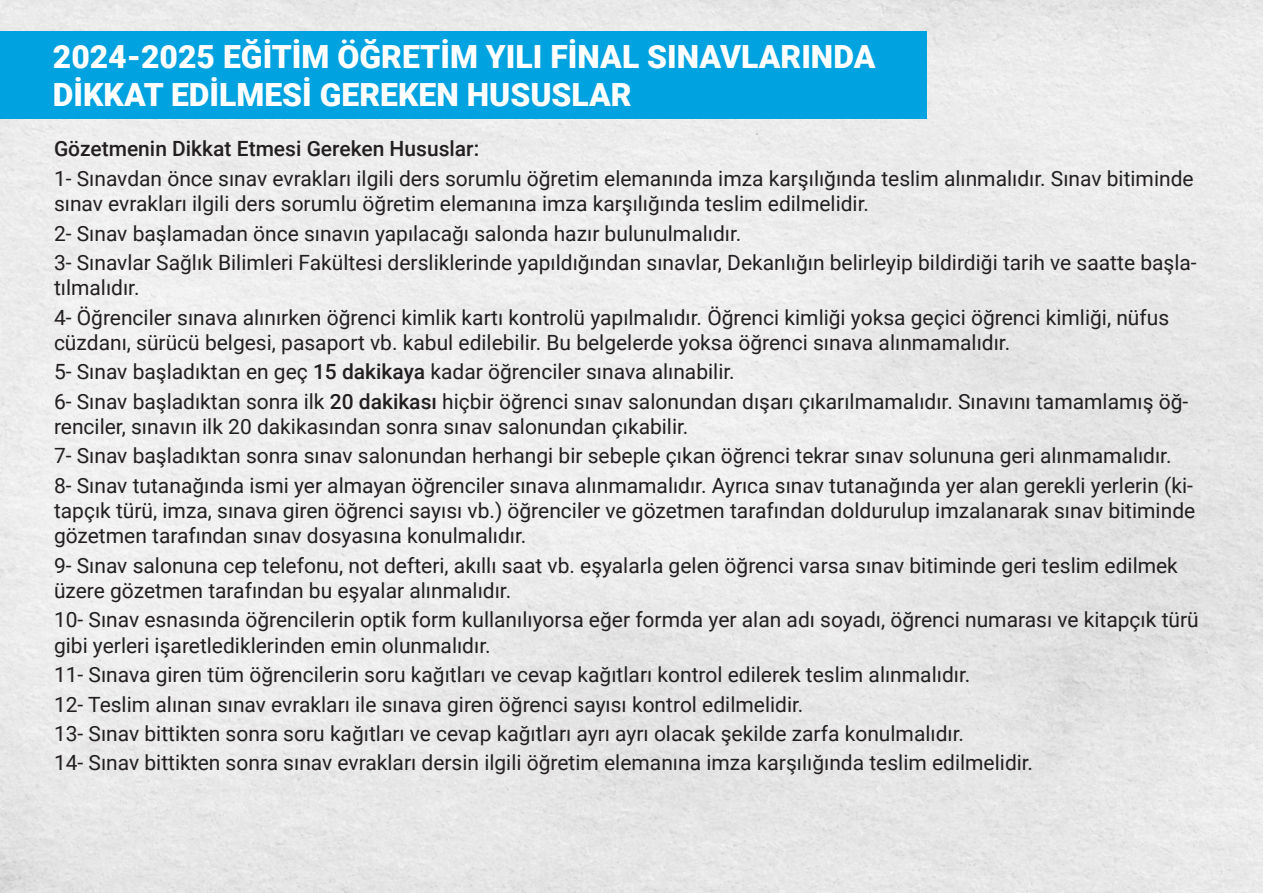
<style>
.page{position:relative;width:1263px;height:893px;background:#fff}
.page>*{position:absolute;margin:0;border:0;box-sizing:border-box;transform-origin:0 0}
.t1{font:900 31.95px/38.2px "Roboto";color:#fff}
.t2{font:21px/25.2px "Roboto";color:#231f20}
.t3{font:500 21px "Roboto";color:#231f20}
.s1{font-weight:500}
</style>
<div class="page">
<img style="left:0;top:0;width:1263px;height:893px">
<div style="left:0;top:31px;width:926px;height:87px;background:#00a2df"></div>
<p class="t1" style="left:53px;top:36px;width:824px">2024-2025 EĞİTİM ÖĞRETİM YILI FİNAL SINAVLARINDA<br>DİKKAT EDİLMESİ GEREKEN HUSUSLAR</p>
<p class="t3" style="left:54px;top:134px;width:427px">Gözetmenin Dikkat Etmesi Gereken Hususlar:</p>
<p class="t2" style="left:54px;top:165px;width:1141px">1- Sınavdan önce sınav evrakları ilgili ders sorumlu öğretim elemanında imza karşılığında teslim alınmalıdır. Sınav bitiminde sınav evrakları ilgili ders sorumlu öğretim elemanına imza karşılığında teslim edilmelidir.</p>
<p class="t2" style="left:54px;top:220px;width:689px">2- Sınav başlamadan önce sınavın yapılacağı salonda hazır bulunulmalıdır.</p>
<p class="t2" style="left:54px;top:249px;width:1144px">3- Sınavlar Sağlık Bilimleri Fakültesi dersliklerinde yapıldığından sınavlar, Dekanlığın belirleyip bildirdiği tarih ve saatte başla&shy;tılmalıdır.</p>
<p class="t2" style="left:54px;top:304px;width:1117px">4- Öğrenciler sınava alınırken öğrenci kimlik kartı kontrolü yapılmalıdır. Öğrenci kimliği yoksa geçici öğrenci kimliği, nüfus cüzdanı, sürücü belgesi, pasaport vb. kabul edilebilir. Bu belgelerde yoksa öğrenci sınava alınmamalıdır.</p>
<p class="t2" style="left:54px;top:358px;width:682px">5- Sınav başladıktan en geç <span class="s1">15 dakikaya</span> kadar öğrenciler sınava alınabilir.</p>
<p class="t2" style="left:54px;top:388px;width:1136px">6- Sınav başladıktan sonra ilk <span class="s1">20 dakikası</span> hiçbir öğrenci sınav salonundan dışarı çıkarılmamalıdır. Sınavını tamamlamış öğ&shy;renciler, sınavın ilk 20 dakikasından sonra sınav salonundan çıkabilir.</p>
<p class="t2" style="left:54px;top:443px;width:1119px">7- Sınav başladıktan sonra sınav salonundan herhangi bir sebeple çıkan öğrenci tekrar sınav solununa geri alınmamalıdır.</p>
<p class="t2" style="left:54px;top:472px;width:1143px;text-align:justify">8- Sınav tutanağında ismi yer almayan öğrenciler sınava alınmamalıdır. Ayrıca sınav tutanağında yer alan gerekli yerlerin (ki&shy;tapçık türü, imza, sınava giren öğrenci sayısı vb.) öğrenciler ve gözetmen tarafından doldurulup imzalanarak sınav bitiminde gözetmen tarafından sınav dosyasına konulmalıdır.</p>
<p class="t2" style="left:54px;top:552px;width:1125px">9- Sınav salonuna cep telefonu, not defteri, akıllı saat vb. eşyalarla gelen öğrenci varsa sınav bitiminde geri teslim edilmek üzere gözetmen tarafından bu eşyalar alınmalıdır.</p>
<p class="t2" style="left:54px;top:606px;width:1146px">10- Sınav esnasında öğrencilerin optik form kullanılıyorsa eğer formda yer alan adı soyadı, öğrenci numarası ve kitapçık türü gibi yerleri işaretlediklerinden emin olunmalıdır.</p>
<p class="t2" style="left:54px;top:661px;width:918px">11- Sınava giren tüm öğrencilerin soru kağıtları ve cevap kağıtları kontrol edilerek teslim alınmalıdır.</p>
<p class="t2" style="left:54px;top:691px;width:751px">12- Teslim alınan sınav evrakları ile sınava giren öğrenci sayısı kontrol edilmelidir.</p>
<p class="t2" style="left:54px;top:720px;width:912px">13- Sınav bittikten sonra soru kağıtları ve cevap kağıtları ayrı ayrı olacak şekilde zarfa konulmalıdır.</p>
<p class="t2" style="left:54px;top:750px;width:981px">14- Sınav bittikten sonra sınav evrakları dersin ilgili öğretim elemanına imza karşılığında teslim edilmelidir.</p>
</div>
